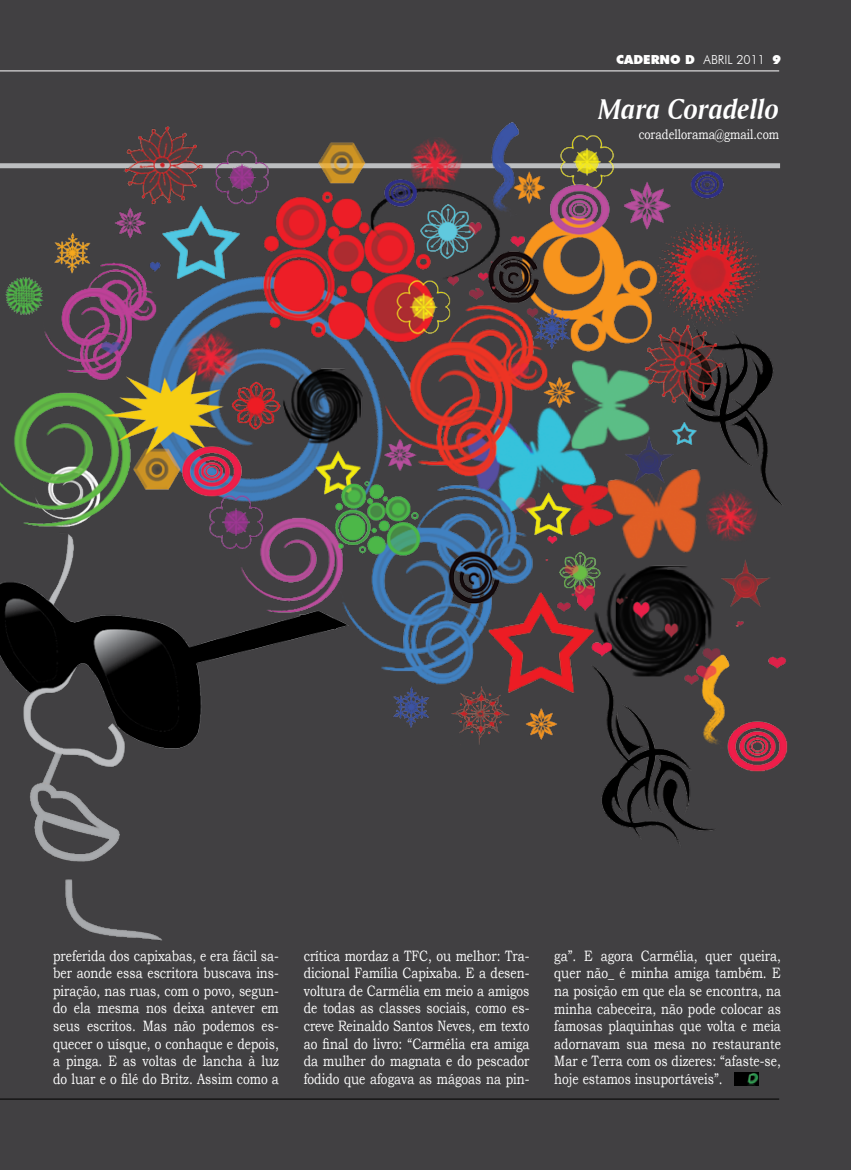
<style>
.page{position:relative;width:851px;height:1170px;background:#fff}
.page>*{position:absolute;margin:0;border:0;box-sizing:border-box;transform-origin:0 0}
.t1{font:30px "Amerigo BT Bold Italic A";color:#fff}
.t2{font:15px/17.5px "Bookman Old Style";color:#fff;text-align:justify;scale:.8 1}
.t3{font:13.75px "Bookman Old Style";color:#fff;scale:.8 1}
.t4{font:900 12.5px "Futura BT";color:#fff}
.s1{font-weight:300}
</style>
<div class="page">
<div style="left:0;top:0;width:850px;height:1169px;background:#414042"></div>
<hr style="left:0;top:71px;width:779px;height:1px;background:#fff">
<hr style="left:0;top:1098px;width:779px;height:1px;background:#000">
<img style="left:734px;top:1072px;width:24px;height:13px">
<img style="left:0;top:122px;width:788px;height:819px">
<p class="t4" style="left:616px;top:52px;width:166px">CADERNO D <span class="s1">ABRIL 2011</span> 9</p>
<h1 class="t1" style="left:598px;top:91px;width:182px">Mara Coradello</h1>
<p class="t3" style="left:638px;top:126px;width:177px">coradellorama@gmail.com</p>
<p class="t2" style="left:53px;top:947px;width:284px">preferida dos capixabas, e era fácil sa&shy;ber aonde essa escritora buscava ins&shy;piração, nas ruas, com o povo, segun&shy;do ela mesma nos deixa antever em seus escritos. Mas não podemos es&shy;quecer o uísque, o conhaque e depois, a pinga. E as voltas de lancha à luz do luar e o filé do Britz. Assim como a</p>
<p class="t2" style="left:304px;top:947px;width:284px">crítica mordaz a TFC, ou melhor: Tra&shy;dicional Família Capixaba. E a desen&shy;voltura de Carmélia em meio a amigos de todas as classes sociais, como es&shy;creve Reinaldo Santos Neves, em texto ao final do livro: “Carmélia era amiga da mulher do magnata e do pescador fodido que afogava as mágoas na pin-</p>
<p class="t2" style="left:554px;top:947px;width:285px">ga”. E agora Carmélia, quer queira, quer não_ é minha amiga também. E na posição em que ela se encontra, na minha cabeceira, não pode colocar as famosas plaquinhas que volta e meia adornavam sua mesa no restaurante Mar e Terra com os dizeres: “afaste-se, hoje estamos insuportáveis”.</p>
</div>
